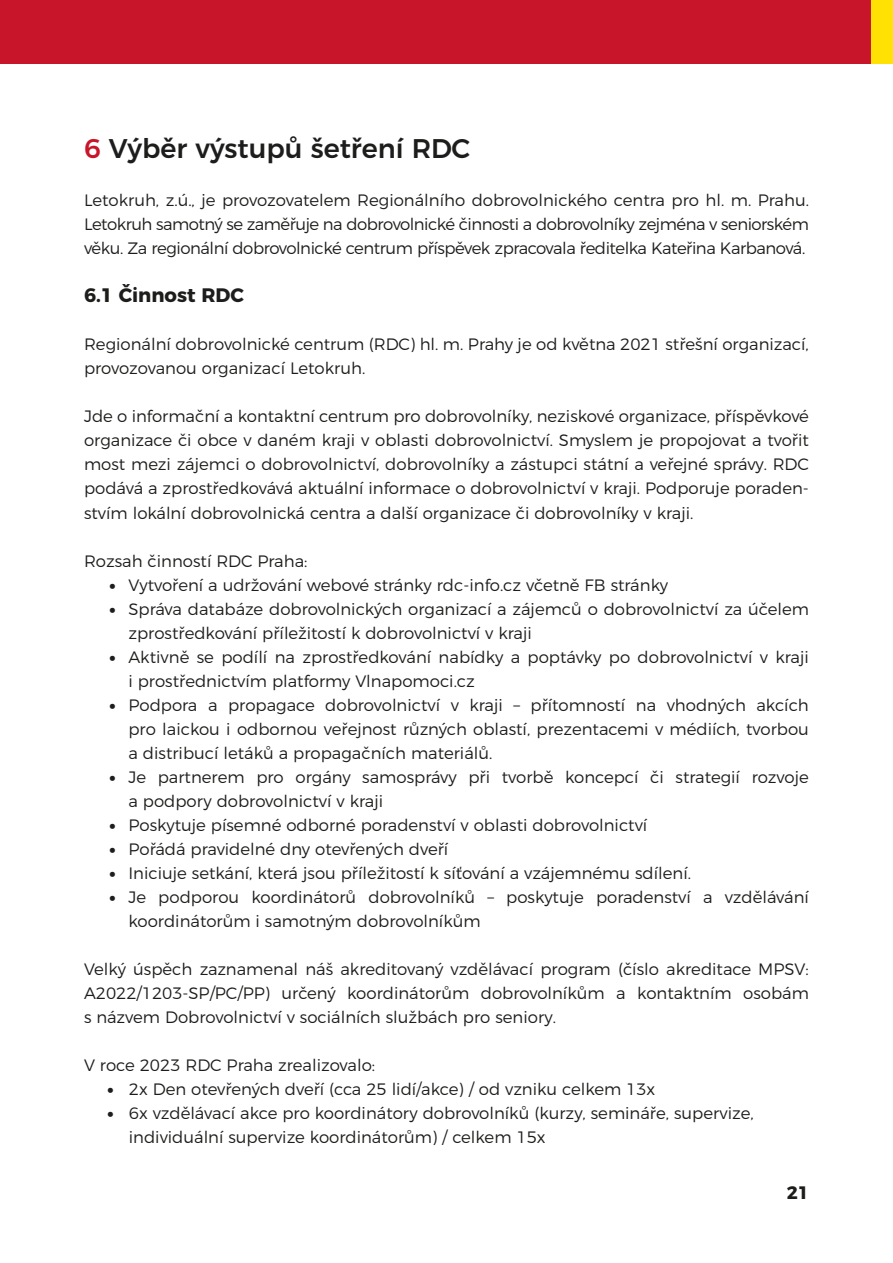
<style>
.page{position:relative;width:893px;height:1263px;background:#fff}
.page>*{position:absolute;margin:0;border:0;box-sizing:border-box;transform-origin:0 0}
.t1{font:500 27px "Montserrat";color:#1d1d1b}
.t2{font:700 19.5px "Montserrat";color:#1d1d1b}
.t3{font:700 18px "Montserrat";color:#1d1d1b}
.t4{font:300 16.5px/24px "Montserrat";color:#1d1d1b}
.s1{color:#c8152a}
.s2{font-weight:900}
</style>
<div class="page">
<div style="left:0;top:0;width:872px;height:64px;background:#c8152a"></div>
<div style="left:872px;top:0;width:21px;height:64px;background:#ffe104"></div>
<h1 class="t1" style="left:84px;top:127px;width:388px"><span class="s1">6</span> Výběr výstupů šetření RDC</h1>
<p class="t4" style="left:84px;top:187px;width:726px;text-align:justify">Letokruh, z.ú., je provozovatelem Regionálního dobrovolnického centra pro hl. m. Prahu.<br>Letokruh samotný se zaměřuje na dobrovolnické činnosti a dobrovolníky zejména v seniorském věku. Za regionální dobrovolnické centrum příspěvek zpracovala ředitelka Kateřina Karbanová.</p>
<p class="t2" style="left:84px;top:279px;width:161px">6.1 Činnost RDC</p>
<p class="t4" style="left:84px;top:331px;width:726px">Regionální dobrovolnické centrum (RDC) hl. m. Prahy je od května 2021 střešní organizací, provozovanou organizací Letokruh.</p>
<p class="t4" style="left:84px;top:403px;width:726px;text-align:justify">Jde o informační a kontaktní centrum pro dobrovolníky, neziskové organizace, příspěvkové organizace či obce v daném kraji v oblasti dobrovolnictví. Smyslem je propojovat a tvořit most mezi zájemci o dobrovolnictví, dobrovolníky a zástupci státní a veřejné správy. RDC podává a zprostředkovává aktuální informace o dobrovolnictví v kraji. Podporuje poraden&shy;stvím lokální dobrovolnická centra a další organizace či dobrovolníky v kraji.</p>
<p class="t4" style="left:84px;top:547px;width:225px">Rozsah činností RDC Praha:</p>
<p class="t4" style="left:110px;top:571px;width:560px"><span class="s2">•</span> Vytvoření a udržování webové stránky rdc-info.cz včetně FB stránky</p>
<p class="t4" style="left:128px;top:595px;width:682px;text-indent:-19px"><span class="s2">•</span> Správa databáze dobrovolnických organizací a zájemců o dobrovolnictví za účelem zprostředkování příležitostí k dobrovolnictví v kraji</p>
<p class="t4" style="left:128px;top:643px;width:682px;text-indent:-19px"><span class="s2">•</span> Aktivně se podílí na zprostředkování nabídky a poptávky po dobrovolnictví v kraji i prostřednictvím platformy Vlnapomoci.cz</p>
<p class="t4" style="left:128px;top:691px;width:682px;text-align:justify;text-indent:-19px"><span class="s2">•</span> Podpora a propagace dobrovolnictví v kraji – přítomností na vhodných akcích pro laickou i odbornou veřejnost různých oblastí, prezentacemi v médiích, tvorbou a distribucí letáků a propagačních materiálů.</p>
<p class="t4" style="left:128px;top:763px;width:682px;text-indent:-19px"><span class="s2">•</span> Je partnerem pro orgány samosprávy při tvorbě koncepcí či strategií rozvoje a podpory dobrovolnictví v kraji</p>
<p class="t4" style="left:110px;top:811px;width:539px"><span class="s2">•</span> Poskytuje písemné odborné poradenství v oblasti dobrovolnictví</p>
<p class="t4" style="left:110px;top:835px;width:340px"><span class="s2">•</span> Pořádá pravidelné dny otevřených dveří</p>
<p class="t4" style="left:110px;top:859px;width:583px"><span class="s2">•</span> Iniciuje setkání, která jsou příležitostí k síťování a vzájemnému sdílení.</p>
<p class="t4" style="left:128px;top:883px;width:682px;text-indent:-19px"><span class="s2">•</span> Je podporou koordinátorů dobrovolníků – poskytuje poradenství a vzdělávání koordinátorům i samotným dobrovolníkům</p>
<p class="t4" style="left:84px;top:955px;width:726px;text-align:justify">Velký úspěch zaznamenal náš akreditovaný vzdělávací program (číslo akreditace MPSV:<br>A2022/1203-SP/PC/PP) určený koordinátorům dobrovolníkům a kontaktním osobám s názvem Dobrovolnictví v sociálních službách pro seniory.</p>
<p class="t4" style="left:84px;top:1051px;width:293px">V roce 2023 RDC Praha zrealizovalo:</p>
<p class="t4" style="left:107px;top:1075px;width:549px"><span class="s2">•</span> 2x Den otevřených dveří (cca 25 lidí/akce) / od vzniku celkem 13x</p>
<p class="t4" style="left:129px;top:1099px;width:626px;text-indent:-21px"><span class="s2">•</span> 6x vzdělávací akce pro koordinátory dobrovolníků (kurzy, semináře, supervize, individuální supervize koordinátorům) / celkem 15x</p>
<p class="t3" style="left:787px;top:1178px;width:24px">21</p>
</div>
